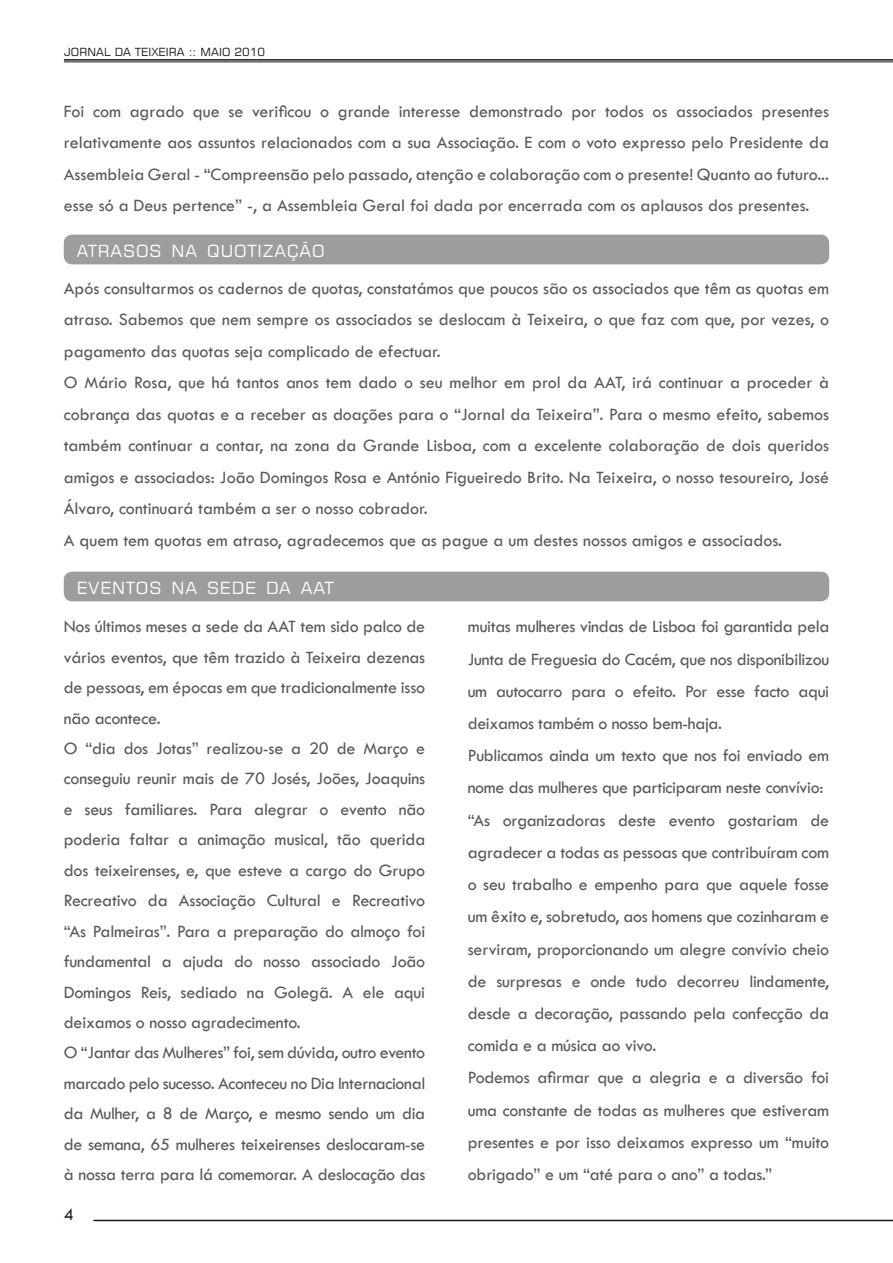
<style>
.page{position:relative;width:893px;height:1263px;background:#fff}
.page>*{position:absolute;margin:0;border:0;box-sizing:border-box;transform-origin:0 0}
.t1{font:18px/30.5px "Tw Cen";letter-spacing:-.01em;color:#58585a}
.t2{font:18px "Tw Cen";color:#1a171b}
.t3{font:16.8px "Square 721 BT";letter-spacing:.055em;color:#fff}
.t4{font:11.25px "Square 721 BT";letter-spacing:.01em;color:#1a171b}
</style>
<div class="page">
<hr style="left:64px;top:59px;width:829px;height:2px;background:#1a171b">
<hr style="left:64px;top:62px;width:829px;height:1px;background:#1a171b">
<hr style="left:93px;top:1220px;width:800px;height:1px;background:#1a171b">
<div style="left:64px;top:235px;width:765px;height:29px;background:#9c9d9f;border-radius:9px"></div>
<div style="left:64px;top:572px;width:765px;height:29px;background:#9c9d9f;border-radius:9px"></div>
<p class="t4" style="left:64px;top:44px;width:202px">JORNAL DA TEIXEIRA :: MAIO 2010</p>
<p class="t1" style="left:64px;top:95px;width:767px;line-height:31.5px;text-align:justify">Foi com agrado que se verificou o grande interesse demonstrado por todos os associados presentes relativamente aos assuntos relacionados com a sua Associação. E com o voto expresso pelo Presidente da Assembleia Geral - “Compreensão pelo passado, atenção e colaboração com o presente! Quanto ao futuro... esse só a Deus pertence” -, a Assembleia Geral foi dada por encerrada com os aplausos dos presentes.</p>
<p class="t3" style="left:77px;top:240px;width:13px">ATRA</p>
<p class="t3" style="left:123px;top:240px;width:62px">SOS NA</p>
<p class="t3" style="left:207px;top:240px;width:117px">QUOTI ZAÇÃO</p>
<p class="t1" style="left:64px;top:272px;width:767px;line-height:31.5px">Após consultarmos os cadernos de quotas, constatámos que poucos são os associados que têm as quotas em atraso. Sabemos que nem sempre os associados se deslocam à Teixeira, o que faz com que, por vezes, o pagamento das quotas seja complicado de efectuar.<br>O Mário Rosa, que há tantos anos tem dado o seu melhor em prol da AAT, irá continuar a proceder à cobrança das quotas e a receber as doações para o “Jornal da Teixeira”. Para o mesmo efeito, sabemos também continuar a contar, na zona da Grande Lisboa, com a excelente colaboração de dois queridos amigos e associados: João Domingos Rosa e António Figueiredo Brito. Na Teixeira, o nosso tesoureiro, José Álvaro, continuará também a ser o nosso cobrador.<br>A quem tem quotas em atraso, agradecemos que as pague a um destes nossos amigos e associados.</p>
<p class="t3" style="left:77px;top:577px;width:13px">EVENTO</p>
<p class="t3" style="left:149px;top:577px;width:35px">S NA</p>
<p class="t3" style="left:207px;top:577px;width:26px">SEDE</p>
<p class="t3" style="left:266px;top:577px;width:13px">DA</p>
<p class="t3" style="left:301px;top:577px;width:12px">AAT</p>
<p class="t1" style="left:64px;top:611px;width:363px">Nos últimos meses a sede da AAT tem sido palco de vários eventos, que têm trazido à Teixeira dezenas de pessoas, em épocas em que tradicionalmente isso não acontece.<br>O “dia dos Jotas” realizou-se a 20 de Março e conseguiu reunir mais de 70 Josés, Joões, Joaquins e seus familiares. Para alegrar o evento não poderia faltar a animação musical, tão querida dos teixeirenses, e, que esteve a cargo do Grupo Recreativo da Associação Cultural e Recreativo “As Palmeiras”. Para a preparação do almoço foi fundamental a ajuda do nosso associado João Domingos Reis, sediado na Golegã. A ele aqui deixamos o nosso agradecimento.<br>O “Jantar das Mulheres” foi, sem dúvida, outro evento marcado pelo sucesso. Aconteceu no Dia Internacional da Mulher, a 8 de Março, e mesmo sendo um dia de semana, 65 mulheres teixeirenses deslocaram-se à nossa terra para lá comemorar. A deslocação das</p>
<p class="t1" style="left:468px;top:610px;width:363px;line-height:32.2px">muitas mulheres vindas de Lisboa foi garantida pela Junta de Freguesia do Cacém, que nos disponibilizou um autocarro para o efeito. Por esse facto aqui deixamos também o nosso bem-haja.<br>Publicamos ainda um texto que nos foi enviado em nome das mulheres que participaram neste convívio: “As organizadoras deste evento gostariam de agradecer a todas as pessoas que contribuíram com o seu trabalho e empenho para que aquele fosse um êxito e, sobretudo, aos homens que cozinharam e serviram, proporcionando um alegre convívio cheio de surpresas e onde tudo decorreu lindamente, desde a decoração, passando pela confecção da comida e a música ao vivo.<br>Podemos afirmar que a alegria e a diversão foi uma constante de todas as mulheres que estiveram presentes e por isso deixamos expresso um “muito obrigado” e um “até para o ano” a todas.”</p>
<p class="t2" style="left:64px;top:1204px;width:11px">4</p>
</div>
